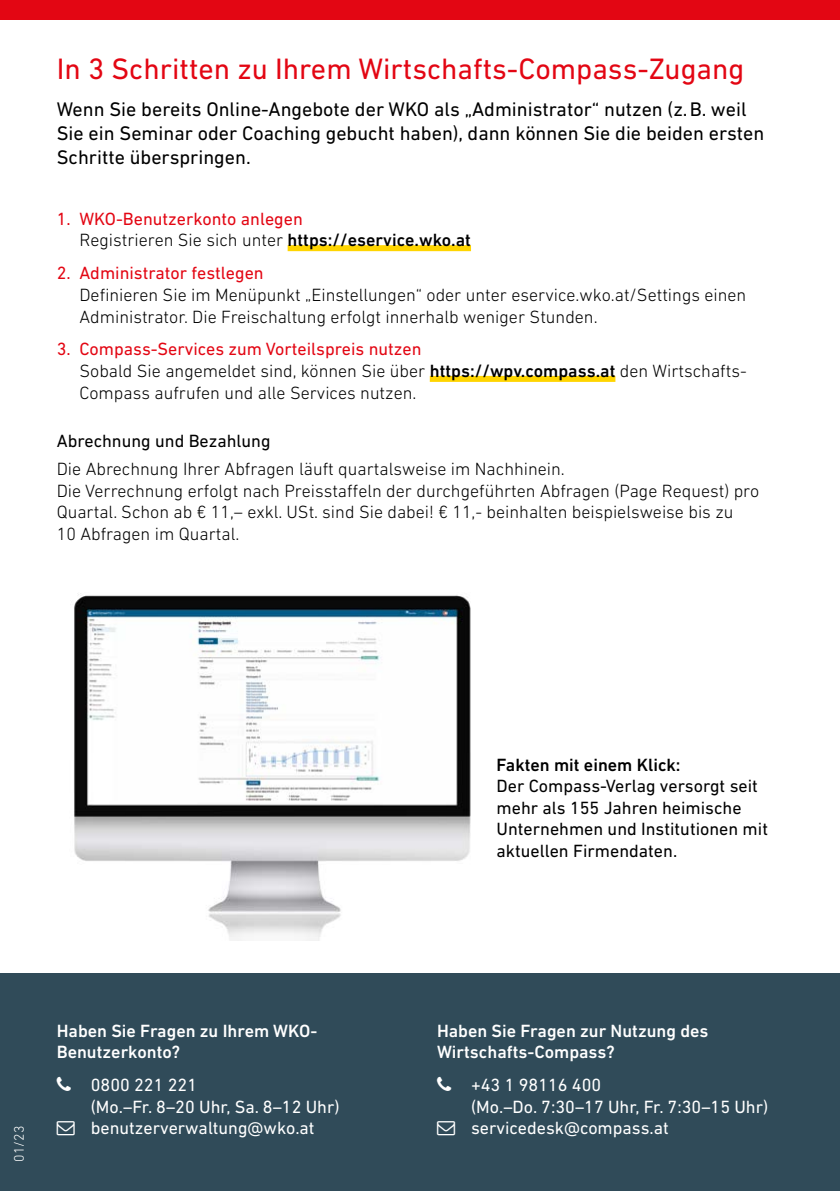
<style>
.page{position:relative;width:840px;height:1191px;background:#fff}
.page>*{position:absolute;margin:0;border:0;box-sizing:border-box;transform-origin:0 0}
.t1{font:30px "DIN Next LT Pro";color:#e30613}
.t2{font:20px/24px "DIN Next LT Pro";color:#000}
.t3{font:300 18px/21.6px "DIN Next LT Pro";color:#000}
.t4{font:18px/21.6px "DIN Next LT Pro";color:#fff}
.t5{font:18px/21.6px "DIN Next LT Pro";color:#000}
.t6{font:18px/21.6px "DIN Next LT Pro";color:#e30613}
.t7{font:500 18px/21.6px "DIN Next LT Pro";color:#fff}
.t8{font:500 18px "DIN Next LT Pro";color:#000}
.t9{font:300 14px "DIN Next LT Pro";color:#fff}
.s1{font-weight:300;color:#000}
.s2{font-weight:500;color:#000}
.s3{font-weight:400;color:#e30613}
.s4{font-weight:500}
</style>
<div class="page">
<img style="left:74px;top:593px;width:397px;height:348px">
<div style="left:0;top:973px;width:839px;height:218px;background:#304b59"></div>
<div style="left:287px;top:245px;width:184px;height:6px;background:#ffd500"></div>
<div style="left:429px;top:376px;width:186px;height:6px;background:#ffd500"></div>
<div style="left:0;top:0;width:839px;height:20px;background:#e30613"></div>
<h1 class="t1" style="left:57px;top:52px;width:688px">In 3 Schritten zu Ihrem Wirtschafts-Compass-Zugang</h1>
<p class="t2" style="left:57px;top:97px;width:708px">Wenn Sie bereits Online-Angebote der WKO als „Administrator“ nutzen (z.B. weil<br>Sie ein Seminar oder Coaching gebucht haben), dann können Sie die beiden ersten<br>Schritte überspringen.</p>
<p class="t6" style="left:79px;top:208px;width:393px;text-indent:-23px">1. WKO-Benutzerkonto anlegen<br><span class="s1">Registrieren Sie sich unter</span> <span class="s2">https://eservice.wko.at</span></p>
<p class="t6" style="left:57px;top:262px;width:208px">2. Administrator festlegen</p>
<p class="t3" style="left:79px;top:284px;width:668px">Definieren Sie im Menüpunkt „Einstellungen“ oder unter eservice.wko.at/Settings einen<br>Administrator. Die Freischaltung erfolgt innerhalb weniger Stunden.</p>
<p class="t3" style="left:79px;top:338px;width:668px;text-indent:-23px"><span class="s3">3. Compass-Services zum Vorteilspreis nutzen<br></span>Sobald Sie angemeldet sind, können Sie über <span class="s4">https://wpv.compass.at</span> den Wirtschafts-<br>Compass aufrufen und alle Services nutzen.</p>
<p class="t5" style="left:57px;top:430px;width:215px">Abrechnung und Bezahlung</p>
<p class="t3" style="left:57px;top:458px;width:703px">Die Abrechnung Ihrer Abfragen läuft quartalsweise im Nachhinein.<br>Die Verrechnung erfolgt nach Preisstaffeln der durchgeführten Abfragen (Page Request) pro Quartal. Schon ab € 11,– exkl. USt. sind Sie dabei! € 11,- beinhalten beispielsweise bis zu<br>10 Abfragen im Quartal.</p>
<p class="t9" style="left:11px;top:1161px;width:37px;rotate:-90deg">01/23</p>
<p class="t7" style="left:57px;top:1019px;width:262px">Haben Sie Fragen zu Ihrem WKO-<br>Benutzerkonto?</p>
<p class="t4" style="left:91px;top:1074px;width:250px">0800 221 221<br>(Mo.–Fr. 8–20 Uhr, Sa. 8–12 Uhr) benutzerverwaltung@wko.at</p>
<p class="t8" style="left:496px;top:754px;width:185px">Fakten mit einem Klick:</p>
<p class="t5" style="left:496px;top:775px;width:273px">Der Compass-Verlag versorgt seit mehr als 155 Jahren heimische<br>Unternehmen und Institutionen mit aktuellen Firmendaten.</p>
<p class="t7" style="left:437px;top:1019px;width:273px">Haben Sie Fragen zur Nutzung des<br>Wirtschafts-Compass?</p>
<p class="t4" style="left:471px;top:1074px;width:298px">+43 1 98116 400<br>(Mo.–Do. 7:30–17 Uhr, Fr. 7:30–15 Uhr) servicedesk@compass.at</p>
</div>
